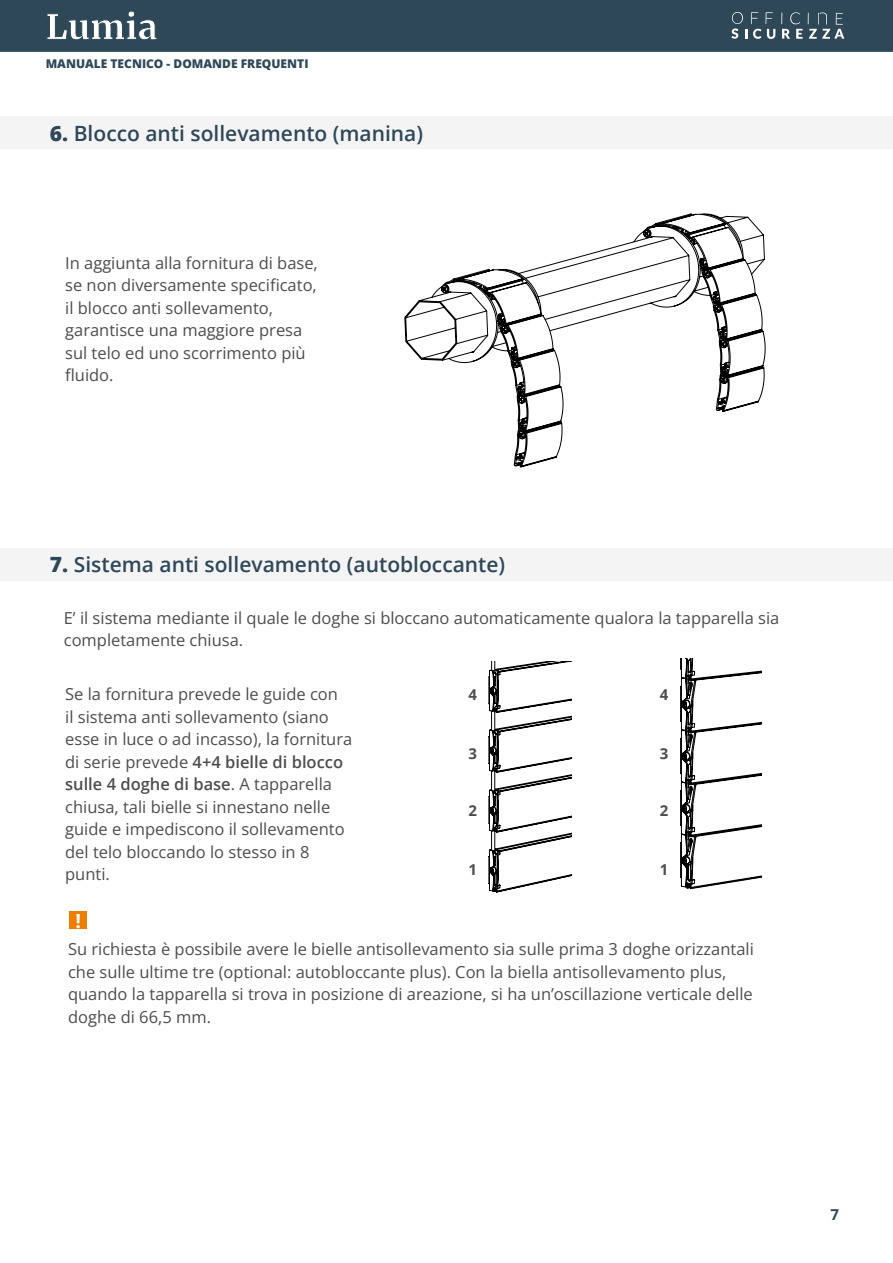
<style>
.page{position:relative;width:893px;height:1263px;background:#fff}
.page>*{position:absolute;margin:0;border:0;box-sizing:border-box;transform-origin:0 0}
.t1{font:600 21px "Open Sans";color:#2f4858}
.t2{font:700 19.5px "Open Sans";color:#fff}
.t3{font:16.5px/22.5px "Open Sans";color:#4d4d4d}
.t4{font:700 15px "Open Sans";color:#4d4d4d}
.t5{font:700 15px "Open Sans";color:#2f4858}
.t6{font:800 12px "Open Sans";color:#2f4858}
.s1{font-weight:800}
.s2{font-weight:600}
</style>
<div class="page">
<div style="left:0;top:0;width:893px;height:52px;background:#2f4858"></div>
<svg style="left:731px;top:12px;width:44px;height:27px"></svg>
<svg style="left:781px;top:12px;width:21px;height:27px"></svg>
<svg style="left:808px;top:12px;width:36px;height:27px"></svg>
<svg style="left:47px;top:11px;width:110px;height:29px"></svg>
<div style="left:0;top:116px;width:893px;height:33px;background:#f4f4f4"></div>
<div style="left:0;top:548px;width:893px;height:32px;background:#f4f4f4"></div>
<div style="left:69px;top:911px;width:18px;height:18px;background:#ee7d00"></div>
<svg style="left:488px;top:661px;width:83px;height:231px"></svg>
<svg style="left:680px;top:659px;width:82px;height:230px"></svg>
<svg style="left:404px;top:286px;width:37px;height:75px"></svg>
<svg style="left:514px;top:213px;width:196px;height:254px"></svg>
<svg style="left:441px;top:279px;width:11px;height:82px"></svg>
<svg style="left:452px;top:214px;width:313px;height:225px"></svg>
<p class="t6" style="left:46px;top:54px;width:264px">MANUALE TECNICO - DOMANDE FREQUENTI</p>
<p class="t1" style="left:50px;top:119px;width:375px"><span class="s1">6.</span> Blocco anti sollevamento (manina)</p>
<p class="t3" style="left:65px;top:251px;width:254px">In aggiunta alla fornitura di base, se non diversamente specificato, il blocco anti sollevamento, garantisce una maggiore presa sul telo ed uno scorrimento più fluido.</p>
<p class="t1" style="left:50px;top:550px;width:457px"><span class="s1">7.</span> Sistema anti sollevamento (autobloccante)</p>
<p class="t3" style="left:64px;top:606px;width:717px">E’ il sistema mediante il quale le doghe si bloccano automaticamente qualora la tapparella sia completamente chiusa.</p>
<p class="t3" style="left:65px;top:682px;width:289px">Se la fornitura prevede le guide con<br>il sistema anti sollevamento (siano esse in luce o ad incasso), la fornitura di serie prevede <span class="s2">4+4 bielle di blocco sulle 4 doghe di base</span>. A tapparella chiusa, tali bielle si innestano nelle guide e impediscono il sollevamento del telo bloccando lo stesso in 8 punti.</p>
<p class="t4" style="left:468px;top:684px;width:10px">4</p>
<p class="t4" style="left:660px;top:684px;width:10px">4</p>
<p class="t4" style="left:468px;top:743px;width:10px">3</p>
<p class="t4" style="left:660px;top:743px;width:10px">3</p>
<p class="t4" style="left:468px;top:800px;width:10px">2</p>
<p class="t4" style="left:660px;top:800px;width:10px">2</p>
<p class="t4" style="left:468px;top:859px;width:10px">1</p>
<p class="t4" style="left:660px;top:859px;width:10px">1</p>
<p class="t2" style="left:76px;top:907px;width:7px">!</p>
<p class="t3" style="left:68px;top:938px;width:687px">Su richiesta è possibile avere le bielle antisollevamento sia sulle prima 3 doghe orizzantali che sulle ultime tre (optional: autobloccante plus). Con la biella antisollevamento plus, quando la tapparella si trova in posizione di areazione, si ha un’oscillazione verticale delle doghe di 66,5 mm.</p>
<p class="t5" style="left:830px;top:1204px;width:10px">7</p>
</div>
